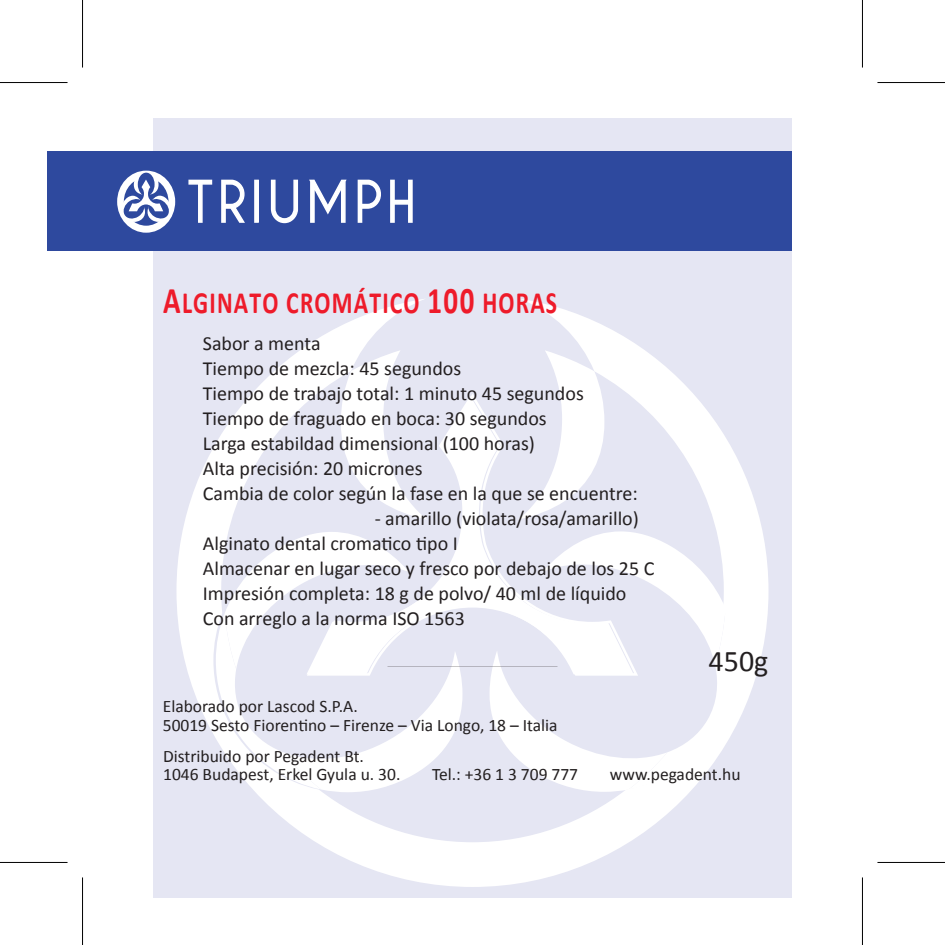
<style>
.page{position:relative;width:945px;height:945px;background:#fff}
.page>*{position:absolute;margin:0;border:0;box-sizing:border-box;transform-origin:0 0}
.t1{font:700 31px "Calibri";letter-spacing:.05em;color:#ee1b2a;scale:.77 1}
.t2{font:30px "Calibri";color:#231f20}
.t3{font:20px/25px "Calibri";color:#231f20}
.t4{font:17.5px/18px "Calibri";color:#231f20}
.s1{font-size:37.75px}
</style>
<div class="page">
<div style="left:153px;top:118px;width:638px;height:779px;background:#e5e6f3"></div>
<svg style="left:176px;top:299px;width:592px;height:588px"></svg>
<svg style="left:340px;top:350px;width:87px;height:41px"></svg>
<svg style="left:518px;top:350px;width:86px;height:41px"></svg>
<svg style="left:216px;top:532px;width:246px;height:260px"></svg>
<svg style="left:489px;top:531px;width:247px;height:260px"></svg>
<svg style="left:305px;top:391px;width:335px;height:286px"></svg>
<div style="left:47px;top:152px;width:744px;height:99px;background:#2e499e"></div>
<svg style="left:188px;top:180px;width:24px;height:43px"></svg>
<svg style="left:221px;top:180px;width:24px;height:43px"></svg>
<svg style="left:254px;top:180px;width:5px;height:43px"></svg>
<svg style="left:271px;top:180px;width:27px;height:43px"></svg>
<svg style="left:309px;top:180px;width:37px;height:43px"></svg>
<svg style="left:357px;top:180px;width:24px;height:43px"></svg>
<svg style="left:390px;top:180px;width:23px;height:43px"></svg>
<svg style="left:117px;top:170px;width:59px;height:63px"></svg>
<hr style="left:0;top:82px;width:68px;height:1px;background:#000">
<hr style="left:877px;top:82px;width:68px;height:1px;background:#000">
<hr style="left:0;top:862px;width:68px;height:1px;background:#000">
<hr style="left:877px;top:862px;width:68px;height:1px;background:#000">
<hr style="left:82px;top:0;width:1px;height:68px;background:#000">
<hr style="left:82px;top:877px;width:1px;height:68px;background:#000">
<hr style="left:862px;top:0;width:1px;height:68px;background:#000">
<hr style="left:862px;top:877px;width:1px;height:68px;background:#000">
<h1 class="t1" style="left:163px;top:283px;width:513px"><span class="s1">A</span>LGINATO CROMÁTICO <span class="s1">100</span> HORAS</h1>
<p class="t3" style="left:203px;top:331px;width:436px">Sabor a menta<br>Tiempo de mezcla: 45 segundos<br>Tiempo de trabajo total: 1 minuto 45 segundos Tiempo de fraguado en boca: 30 segundos<br>Larga estabildad dimensional (100 horas)<br>Alta precisión: 20 micrones<br>Cambia de color según la fase en la que se encuentre:</p>
<p class="t3" style="left:203px;top:506px;width:453px;text-indent:172px">- amarillo (violata/rosa/amarillo)<br>Alginato dental cromatico tipo I<br>Almacenar en lugar seco y fresco por debajo de los 25 C Impresión completa: 18 g de polvo/ 40 ml de líquido Con arreglo a la norma ISO 1563</p>
<h2 class="t2" style="left:708px;top:642px;width:61px">450g</h2>
<p class="t4" style="left:163px;top:697px;width:396px">Elaborado por Lascod S.P.A.<br>50019 Sesto Fiorentino – Firenze – Via Longo, 18 – Italia</p>
<p class="t4" style="left:163px;top:747px;width:239px">Distribuido por Pegadent Bt.<br>1046 Budapest, Erkel Gyula u. 30.</p>
<p class="t4" style="left:432px;top:765px;width:148px">Tel.: +36 1 3 709 777</p>
<p class="t4" style="left:610px;top:765px;width:132px">www.pegadent.hu</p>
</div>
